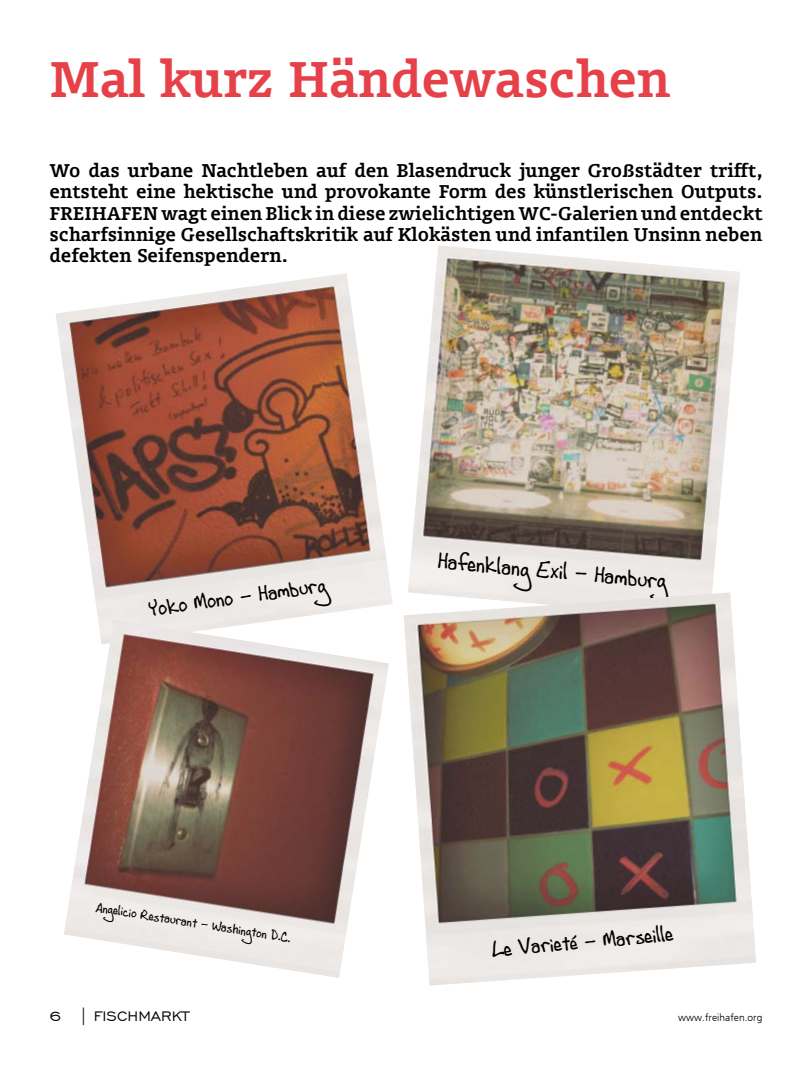
<style>
.page{position:relative;width:798px;height:1081px;background:#fff}
.page>*{position:absolute;margin:0;border:0;box-sizing:border-box;transform-origin:0 0}
.t1{font:700 47.5px "Union";color:#e64149}
.t2{font:23.75px "Andrew Script";color:#000}
.t3{font:22.5px "Andrew Script";color:#000}
.t4{font:700 17.5px/21.2px "Union";color:#000;text-align:justify}
.t5{font:17.5px "Engravers Gothic BT";color:#000}
.t6{font:13.75px "Andrew Script";color:#000}
.t7{font:300 10.62px "Frugal Sans";color:#000}
</style>
<div class="page">
<img style="left:56px;top:273px;width:336px;height:347px">
<img style="left:64px;top:620px;width:325px;height:358px">
<img style="left:408px;top:245px;width:332px;height:347px">
<img style="left:404px;top:592px;width:352px;height:393px">
<h1 class="t1" style="left:50px;top:48px;width:622px">Mal kurz Händewaschen</h1>
<p class="t4" style="left:50px;top:160px;width:714px">Wo das urbane Nachtleben auf den Blasendruck junger Großstädter trifft, entsteht eine hektische und provokante Form des künstlerischen Outputs.<br>FREIHAFEN wagt einen Blick in diese zwielichtigen WC-Galerien und entdeckt scharfsinnige Gesellschaftskritik auf Klokästen und infantilen Unsinn neben defekten Seifenspendern.</p>
<p class="t3" style="left:147px;top:595px;width:180px;rotate:-8deg">Yoko Mono - Hamburg</p>
<h2 class="t2" style="left:439px;top:546px;width:231px;rotate:5deg">Hafenklang Exil - Hamburg</h2>
<p class="t6" style="left:97px;top:899px;width:199px;rotate:9deg">Angelicio Restaurant - Washington D.C.</p>
<p class="t3" style="left:491px;top:936px;width:183px;rotate:-5deg">Le Varieté - Marseille</p>
<p class="t5" style="left:79px;top:1006px;width:34px">| Fischm</p>
<p class="t5" style="left:151px;top:1006px;width:40px">arkt</p>
<p class="t7" style="left:677px;top:1011px;width:86px">www.freihafen.org</p>
</div>
